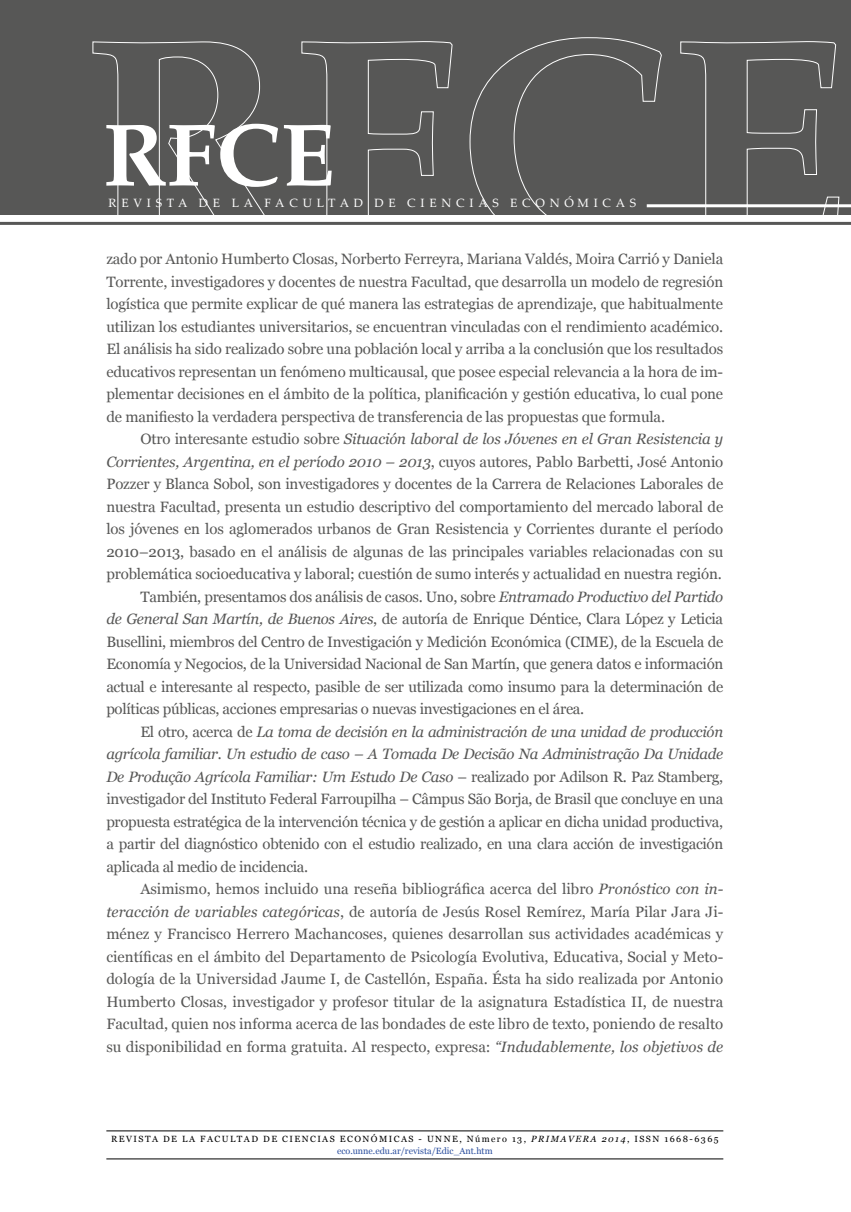
<style>
.page{position:relative;width:851px;height:1212px;background:#fff}
.page>*{position:absolute;margin:0;border:0;box-sizing:border-box;transform-origin:0 0}
.t1{font:15px/22.5px "Georgia";letter-spacing:-.01em;color:#575756;text-align:justify}
.t2{font:italic 15px "Georgia";letter-spacing:-.02em;color:#575756}
.t3{font:12px "Palatino Linotype";letter-spacing:.4em;color:#fff}
.t4{font:9px/12px "Georgia";letter-spacing:.16em;color:#000;text-align:center}
.s1{font-style:normal}
.s2{font-style:italic}
.s3{color:#294d9d}
</style>
<div class="page">
<hr style="left:106px;top:1158px;width:617px;height:1px;background:#000">
<hr style="left:106px;top:1130px;width:617px;height:1px;background:#000">
<div style="left:0;top:0;width:850px;height:214px;background:#575756"></div>
<svg style="left:92px;top:37px;width:747px;height:185px"></svg>
<hr style="left:646px;top:204px;width:204px;height:3px;background:#fff">
<hr style="left:0;top:222px;width:850px;height:3px;background:#575756">
<svg style="left:106px;top:124px;width:225px;height:63px"></svg>
<p class="t3" style="left:108px;top:195px;width:529px">REVISTA DE LA FACULTAD DE CIENCIAS ECONÓMICAS</p>
<p class="t1" style="left:106px;top:248px;width:618px">zado por Antonio Humberto Closas, Norberto Ferreyra, Mariana Valdés, Moira Carrió y Daniela Torrente, investigadores y docentes de nuestra Facultad, que desarrolla un modelo de regresión logística que permite explicar de qué manera las estrategias de aprendizaje, que habitualmente utilizan los estudiantes universitarios, se encuentran vinculadas con el rendimiento académico.<br>El análisis ha sido realizado sobre una población local y arriba a la conclusión que los resultados educativos representan un fenómeno multicausal, que posee especial relevancia a la hora de im&shy;plementar decisiones en el ámbito de la política, planificación y gestión educativa, lo cual pone de manifiesto la verdadera perspectiva de transferencia de las propuestas que formula.</p>
<p class="t2" style="left:140px;top:430px;width:584px"><span class="s1">Otro interesante estudio sobre</span> Situación laboral de los Jóvenes en el Gran Resistencia y</p>
<p class="t2" style="left:106px;top:452px;width:618px">Corrientes, Argentina, en el período 2010 – 2013<span class="s1">, cuyos autores, Pablo Barbetti, José Antonio</span></p>
<p class="t1" style="left:106px;top:473px;width:618px">Pozzer y Blanca Sobol, son investigadores y docentes de la Carrera de Relaciones Laborales de</p>
<p class="t1" style="left:106px;top:496px;width:618px">nuestra Facultad, presenta un estudio descriptivo del comportamiento del mercado laboral de</p>
<p class="t1" style="left:106px;top:518px;width:618px">los jóvenes en los aglomerados urbanos de Gran Resistencia y Corrientes durante el período</p>
<p class="t1" style="left:106px;top:541px;width:618px">2010–2013, basado en el análisis de algunas de las principales variables relacionadas con su</p>
<p class="t1" style="left:106px;top:563px;width:617px">problemática socioeducativa y laboral; cuestión de sumo interés y actualidad en nuestra región.</p>
<p class="t1" style="left:140px;top:586px;width:584px">También, presentamos dos análisis de casos. Uno, sobre <span class="s2">Entramado Productivo del Partido</span></p>
<p class="t1" style="left:106px;top:608px;width:618px"><span class="s2">de General San Martín, de Buenos Aires</span>, de autoría de Enrique Déntice, Clara López y Leticia</p>
<p class="t1" style="left:106px;top:631px;width:618px">Busellini, miembros del Centro de Investigación y Medición Económica (CIME), de la Escuela de</p>
<p class="t1" style="left:106px;top:653px;width:618px">Economía y Negocios, de la Universidad Nacional de San Martín, que genera datos e información</p>
<p class="t1" style="left:106px;top:676px;width:618px">actual e interesante al respecto, pasible de ser utilizada como insumo para la determinación de</p>
<p class="t1" style="left:106px;top:698px;width:479px">políticas públicas, acciones empresarias o nuevas investigaciones en el área.</p>
<p class="t2" style="left:140px;top:722px;width:584px"><span class="s1">El otro, acerca de</span> La toma de decisión en la administración de una unidad de producción</p>
<p class="t2" style="left:106px;top:745px;width:618px">agrícola familiar. Un estudio de caso – A Tomada De Decisão Na Administração Da Unidade</p>
<p class="t2" style="left:106px;top:767px;width:618px">De Produção Agrícola Familiar: Um Estudo De Caso <span class="s1">– realizado por Adilson R. Paz Stamberg,</span></p>
<p class="t1" style="left:106px;top:788px;width:618px">investigador del Instituto Federal Farroupilha – Câmpus São Borja, de Brasil que concluye en una</p>
<p class="t1" style="left:106px;top:811px;width:618px">propuesta estratégica de la intervención técnica y de gestión a aplicar en dicha unidad productiva,</p>
<p class="t1" style="left:106px;top:833px;width:618px">a partir del diagnóstico obtenido con el estudio realizado, en una clara acción de investigación</p>
<p class="t1" style="left:106px;top:856px;width:203px">aplicada al medio de incidencia.</p>
<p class="t1" style="left:140px;top:878px;width:584px">Asimismo, hemos incluido una reseña bibliográfica acerca del libro <span class="s2">Pronóstico con in-</span></p>
<p class="t1" style="left:106px;top:901px;width:618px"><span class="s2">teracción de variables categóricas</span>, de autoría de Jesús Rosel Remírez, María Pilar Jara Ji-</p>
<p class="t1" style="left:106px;top:923px;width:618px">ménez y Francisco Herrero Machancoses, quienes desarrollan sus actividades académicas y</p>
<p class="t1" style="left:106px;top:946px;width:618px">científicas en el ámbito del Departamento de Psicología Evolutiva, Educativa, Social y Meto-</p>
<p class="t1" style="left:106px;top:968px;width:618px">dología de la Universidad Jaume I, de Castellón, España. Ésta ha sido realizada por Antonio</p>
<p class="t1" style="left:106px;top:991px;width:618px">Humberto Closas, investigador y profesor titular de la asignatura Estadística II, de nuestra</p>
<p class="t1" style="left:106px;top:1013px;width:618px">Facultad, quien nos informa acerca de las bondades de este libro de texto, poniendo de resalto</p>
<p class="t1" style="left:106px;top:1036px;width:618px">su disponibilidad en forma gratuita. Al respecto, expresa: <span class="s2">“Indudablemente, los objetivos de</span></p>
<p class="t4" style="left:111px;top:1133px;width:609px">REVISTA DE LA FACULTAD DE CIENCIAS ECONÓMICAS - UNNE, Número 13, <span class="s2">PRIMAVERA 2014</span>, ISSN 1668-6365 <span class="s3">eco.unne.edu.ar/revista/Edic_Ant.htm</span></p>
</div>
